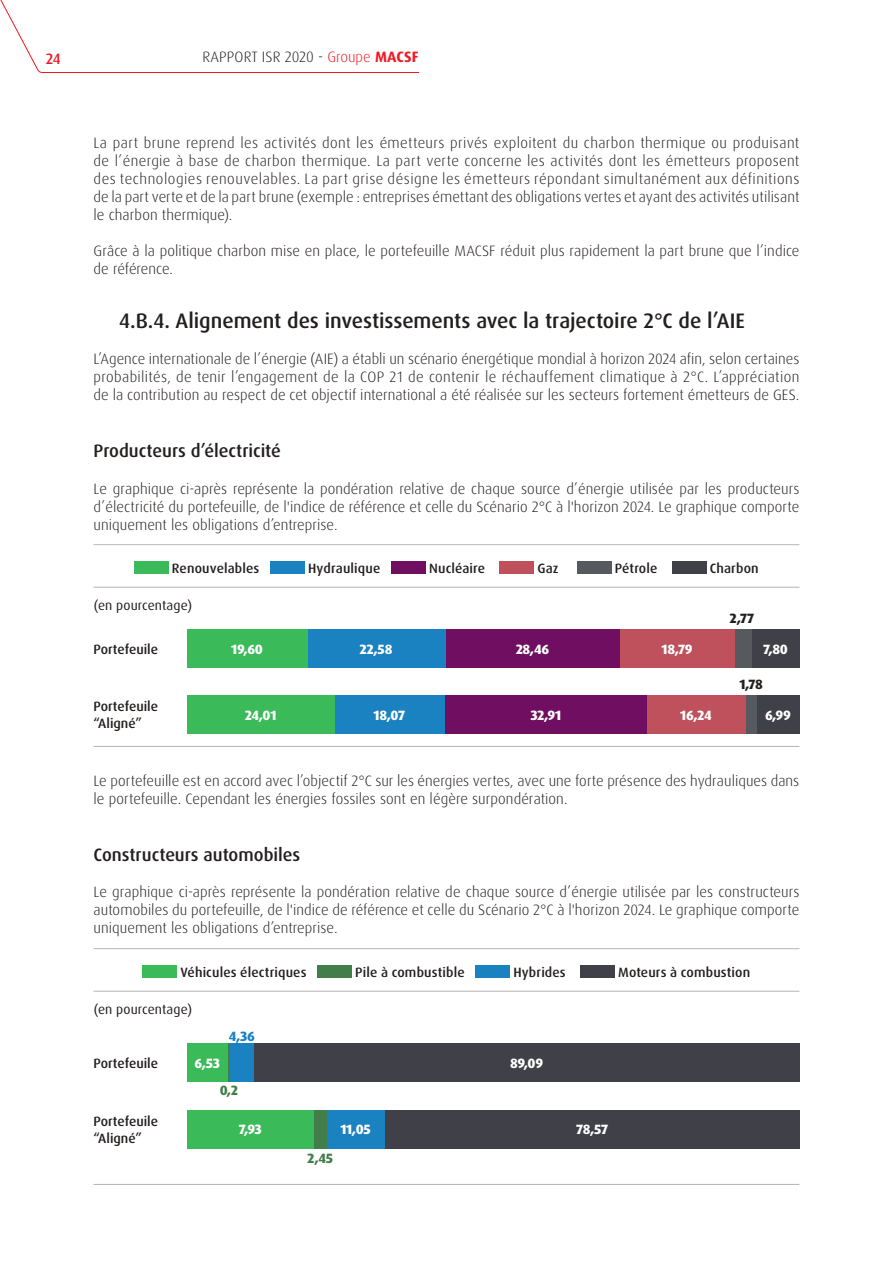
<style>
.page{position:relative;width:893px;height:1263px;background:#fff}
.page>*{position:absolute;margin:0;border:0;box-sizing:border-box;transform-origin:0 0}
.t1{font:500 21px "Dax OT";letter-spacing:-.005em;color:#241f1f}
.t2{font:500 18px "Dax OT";letter-spacing:-.005em;color:#241f1f}
.t3{font:300 15px/18px "Dax OT";letter-spacing:.005em;color:#241f1f;text-align:justify}
.t4{font:500 15px "Dax OT";color:#ef1923}
.t5{font:500 13.5px/16.5px "Dax OT";letter-spacing:.01em;color:#241f1f}
.t6{font:800 13.5px "Dax OT";letter-spacing:-.025em;color:#fff}
.t7{font:13.5px "Dax OT";letter-spacing:.01em;color:#241f1f}
.t8{font:800 13.5px "Dax OT";color:#241f1f}
.t9{font:800 13.5px "Dax OT";color:#427e49}
.t10{font:800 13.5px "Dax OT";color:#1a82c0}
.s1{color:#ef1923}
.s2{font-weight:700;color:#ef1923}
</style>
<div class="page">
<div style="left:385px;top:1110px;width:414px;height:38px;background:#404048"></div>
<div style="left:327px;top:1110px;width:58px;height:38px;background:#1a82c0"></div>
<div style="left:314px;top:1110px;width:13px;height:38px;background:#427e49"></div>
<div style="left:187px;top:1110px;width:127px;height:38px;background:#3bba5a"></div>
<div style="left:254px;top:1044px;width:545px;height:38px;background:#404048"></div>
<div style="left:230px;top:1044px;width:24px;height:38px;background:#1a82c0"></div>
<hr style="left:227px;top:1044px;width:3px;height:38px;background:#427e49">
<hr style="left:227px;top:1044px;width:1px;height:38px;background:#e6e5e5">
<div style="left:187px;top:1044px;width:40px;height:38px;background:#3bba5a"></div>
<div style="left:134px;top:561px;width:34px;height:13px;background:#3bba5a"></div>
<div style="left:270px;top:561px;width:34px;height:13px;background:#1a82c0"></div>
<div style="left:391px;top:561px;width:34px;height:13px;background:#700e61"></div>
<div style="left:500px;top:561px;width:34px;height:13px;background:#be515b"></div>
<div style="left:577px;top:561px;width:34px;height:13px;background:#565a5f"></div>
<div style="left:672px;top:561px;width:34px;height:13px;background:#404048"></div>
<div style="left:143px;top:965px;width:34px;height:13px;background:#3bba5a"></div>
<div style="left:318px;top:965px;width:34px;height:13px;background:#427e49"></div>
<div style="left:476px;top:965px;width:34px;height:13px;background:#1a82c0"></div>
<div style="left:580px;top:965px;width:34px;height:13px;background:#404048"></div>
<hr style="left:94px;top:587px;width:705px;height:1px;background:#b5b5b6">
<hr style="left:94px;top:991px;width:705px;height:1px;background:#b5b5b6">
<hr style="left:94px;top:746px;width:705px;height:1px;background:#b5b5b6">
<hr style="left:94px;top:1184px;width:705px;height:1px;background:#b5b5b6">
<hr style="left:94px;top:544px;width:705px;height:1px;background:#b5b5b6">
<hr style="left:94px;top:948px;width:705px;height:1px;background:#b5b5b6">
<div style="left:752px;top:629px;width:47px;height:39px;background:#404048"></div>
<div style="left:757px;top:695px;width:42px;height:38px;background:#404048"></div>
<div style="left:735px;top:629px;width:17px;height:39px;background:#565a5f"></div>
<div style="left:746px;top:695px;width:11px;height:38px;background:#565a5f"></div>
<div style="left:620px;top:629px;width:115px;height:39px;background:#be515b"></div>
<div style="left:646px;top:695px;width:100px;height:38px;background:#be515b"></div>
<div style="left:445px;top:629px;width:175px;height:39px;background:#700e61"></div>
<div style="left:445px;top:695px;width:201px;height:38px;background:#700e61"></div>
<div style="left:307px;top:629px;width:138px;height:39px;background:#1a82c0"></div>
<div style="left:334px;top:695px;width:111px;height:38px;background:#1a82c0"></div>
<div style="left:187px;top:629px;width:120px;height:39px;background:#3bba5a"></div>
<div style="left:187px;top:695px;width:147px;height:38px;background:#3bba5a"></div>
<svg style="left:0;top:0;width:420px;height:73px"></svg>
<p class="t4" style="left:46px;top:49px;width:17px">24</p>
<p class="t3" style="left:203px;top:48px;width:218px">RAPPORT ISR 2020 - <span class="s1">Groupe</span> <span class="s2">MACSF</span></p>
<p class="t3" style="left:94px;top:134px;width:707px">La part brune reprend les activités dont les émetteurs privés exploitent du charbon thermique ou produisant de l’énergie à base de charbon thermique. La part verte concerne les activités dont les émetteurs proposent des technologies renouvelables. La part grise désigne les émetteurs répondant simultanément aux définitions de la part verte et de la part brune (exemple : entreprises émettant des obligations vertes et ayant des activités utilisant le charbon thermique).</p>
<p class="t3" style="left:94px;top:242px;width:707px">Grâce à la politique charbon mise en place, le portefeuille MACSF réduit plus rapidement la part brune que l’indice de référence.</p>
<h1 class="t1" style="left:119px;top:307px;width:627px">4.B.4. Alignement des investissements avec la trajectoire 2°C de l’AIE</h1>
<p class="t3" style="left:94px;top:350px;width:707px">L’Agence internationale de l’énergie (AIE) a établi un scénario énergétique mondial à horizon 2024 afin, selon certaines probabilités, de tenir l’engagement de la COP 21 de contenir le réchauffement climatique à 2°C. L’appréciation de la contribution au respect de cet objectif international a été réalisée sur les secteurs fortement émetteurs de GES.</p>
<p class="t2" style="left:94px;top:440px;width:189px">Producteurs d’électricité</p>
<p class="t3" style="left:94px;top:479px;width:707px">Le graphique ci-après représente la pondération relative de chaque source d’énergie utilisée par les producteurs d’électricité du portefeuille, de l'indice de référence et celle du Scénario 2°C à l'horizon 2024. Le graphique comporte uniquement les obligations d’entreprise.</p>
<p class="t5" style="left:172px;top:560px;width:89px">Renouvelables</p>
<p class="t5" style="left:308px;top:560px;width:74px">Hydraulique</p>
<p class="t5" style="left:429px;top:560px;width:58px">Nucléaire</p>
<p class="t5" style="left:537px;top:560px;width:23px">Gaz</p>
<p class="t5" style="left:615px;top:560px;width:44px">Pétrole</p>
<p class="t5" style="left:710px;top:560px;width:51px">Charbon</p>
<p class="t7" style="left:94px;top:597px;width:100px">(en pourcentage)</p>
<p class="t5" style="left:94px;top:641px;width:66px">Portefeuile</p>
<p class="t5" style="left:94px;top:699px;width:66px">Portefeuile “Aligné”</p>
<p class="t6" style="left:231px;top:640px;width:33px">19,60</p>
<p class="t6" style="left:245px;top:706px;width:33px">24,01</p>
<p class="t6" style="left:359px;top:640px;width:34px">22,58</p>
<p class="t6" style="left:374px;top:706px;width:33px">18,07</p>
<p class="t6" style="left:516px;top:640px;width:35px">28,46</p>
<p class="t6" style="left:530px;top:706px;width:32px">32,91</p>
<p class="t6" style="left:662px;top:640px;width:33px">18,79</p>
<p class="t6" style="left:680px;top:706px;width:33px">16,24</p>
<p class="t8" style="left:730px;top:609px;width:26px">2,77</p>
<p class="t6" style="left:763px;top:640px;width:26px">7,80</p>
<p class="t8" style="left:739px;top:675px;width:25px">1,78</p>
<p class="t6" style="left:765px;top:706px;width:27px">6,99</p>
<p class="t3" style="left:94px;top:772px;width:707px">Le portefeuille est en accord avec l’objectif 2°C sur les énergies vertes, avec une forte présence des hydrauliques dans le portefeuille. Cependant les énergies fossiles sont en légère surpondération.</p>
<p class="t2" style="left:94px;top:844px;width:208px">Constructeurs automobiles</p>
<p class="t3" style="left:94px;top:883px;width:707px">Le graphique ci-après représente la pondération relative de chaque source d’énergie utilisée par les constructeurs automobiles du portefeuille, de l'indice de référence et celle du Scénario 2°C à l'horizon 2024. Le graphique comporte uniquement les obligations d’entreprise.</p>
<p class="t5" style="left:180px;top:964px;width:128px">Véhicules électriques</p>
<p class="t5" style="left:355px;top:964px;width:111px">Pile à combustible</p>
<p class="t5" style="left:513px;top:964px;width:54px">Hybrides</p>
<p class="t5" style="left:618px;top:964px;width:134px">Moteurs à combustion</p>
<p class="t7" style="left:94px;top:1001px;width:100px">(en pourcentage)</p>
<p class="t5" style="left:94px;top:1055px;width:66px">Portefeuile</p>
<p class="t6" style="left:195px;top:1055px;width:27px">6,53</p>
<p class="t10" style="left:229px;top:1027px;width:28px">4,36</p>
<p class="t5" style="left:94px;top:1113px;width:66px">Portefeuile “Aligné”</p>
<p class="t9" style="left:220px;top:1081px;width:20px">0,2</p>
<p class="t6" style="left:239px;top:1121px;width:24px">7,93</p>
<p class="t6" style="left:340px;top:1121px;width:32px">11,05</p>
<p class="t9" style="left:307px;top:1149px;width:27px">2,45</p>
<p class="t6" style="left:510px;top:1055px;width:35px">89,09</p>
<p class="t6" style="left:576px;top:1121px;width:33px">78,57</p>
</div>
